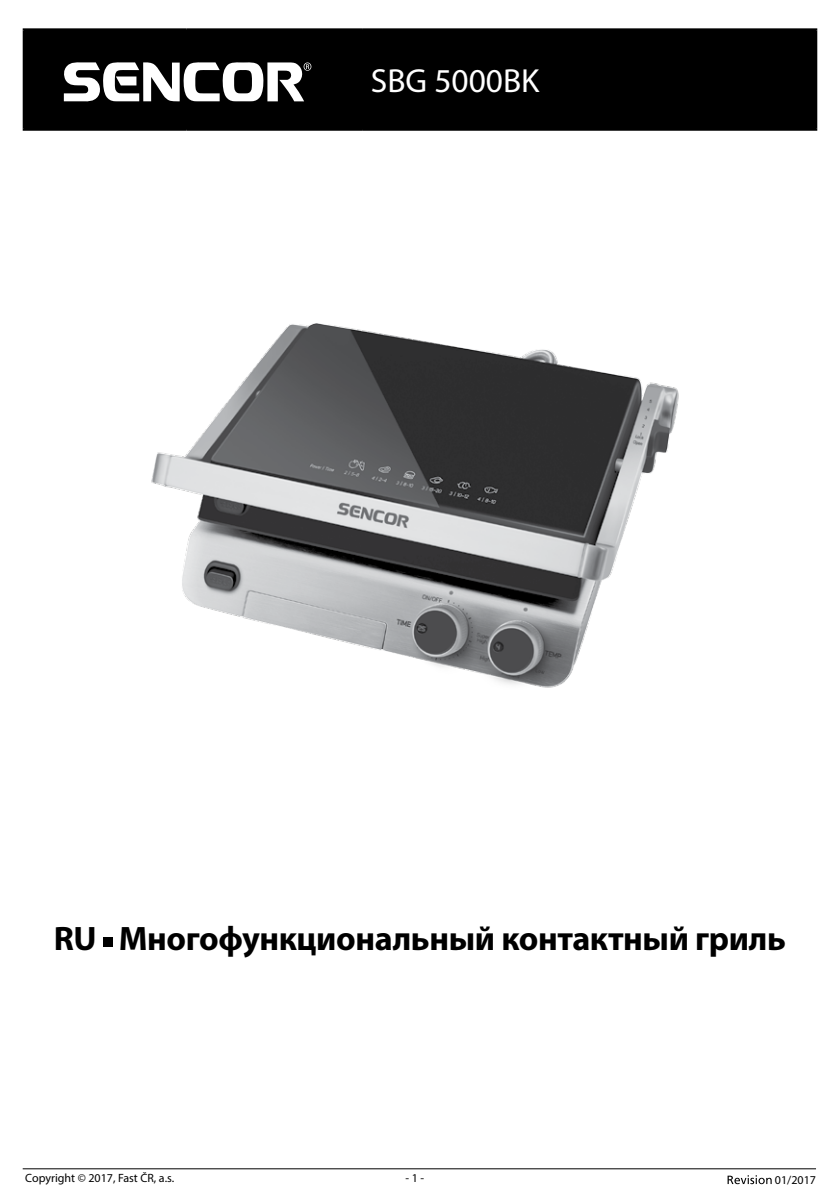
<style>
.page{position:relative;width:840px;height:1191px;background:#fff}
.page>*{position:absolute;margin:0;border:0;box-sizing:border-box;transform-origin:0 0}
.t1{font:700 34px "Myriad Pro";letter-spacing:-.01em;color:#000}
.t2{font:33.4px "Myriad Pro";color:#fff}
.t3{font:12px "Myriad Pro";color:#000}
</style>
<div class="page">
<svg style="left:727px;top:1175px;width:44px;height:9px"></svg>
<hr style="left:23px;top:1168px;width:792px;height:1px;background:#000">
<img style="left:151px;top:323px;width:528px;height:365px">
<div style="left:103px;top:937px;width:10px;height:9px;background:#000"></div>
<div style="left:25px;top:30px;width:789px;height:99px;background:#000"></div>
<hr style="left:23px;top:28px;width:163px;height:2px;background:#000">
<hr style="left:23px;top:30px;width:2px;height:99px;background:#000">
<hr style="left:186px;top:28px;width:176px;height:2px;background:#000">
<hr style="left:185px;top:30px;width:2px;height:99px;background:#000">
<hr style="left:362px;top:28px;width:454px;height:2px;background:#000">
<hr style="left:361px;top:30px;width:2px;height:99px;background:#000">
<hr style="left:814px;top:30px;width:2px;height:99px;background:#000">
<hr style="left:23px;top:129px;width:163px;height:2px;background:#000">
<hr style="left:186px;top:129px;width:176px;height:2px;background:#000">
<hr style="left:362px;top:129px;width:454px;height:2px;background:#000">
<svg style="left:63px;top:62px;width:248px;height:40px"></svg>
<h2 class="t2" style="left:370px;top:60px;width:170px">SBG 5000BK</h2>
<h1 class="t1" style="left:54px;top:916px;width:733px">RU Многофункциональный контактный гриль</h1>
<p class="t3" style="left:25px;top:1170px;width:150px">Copyright © 2017, Fast ČR, a.s.</p>
<p class="t3" style="left:405px;top:1170px;width:20px">- 1 -</p>
<p class="t3" style="left:774px;top:1172px;width:43px">01/2017</p>
</div>
